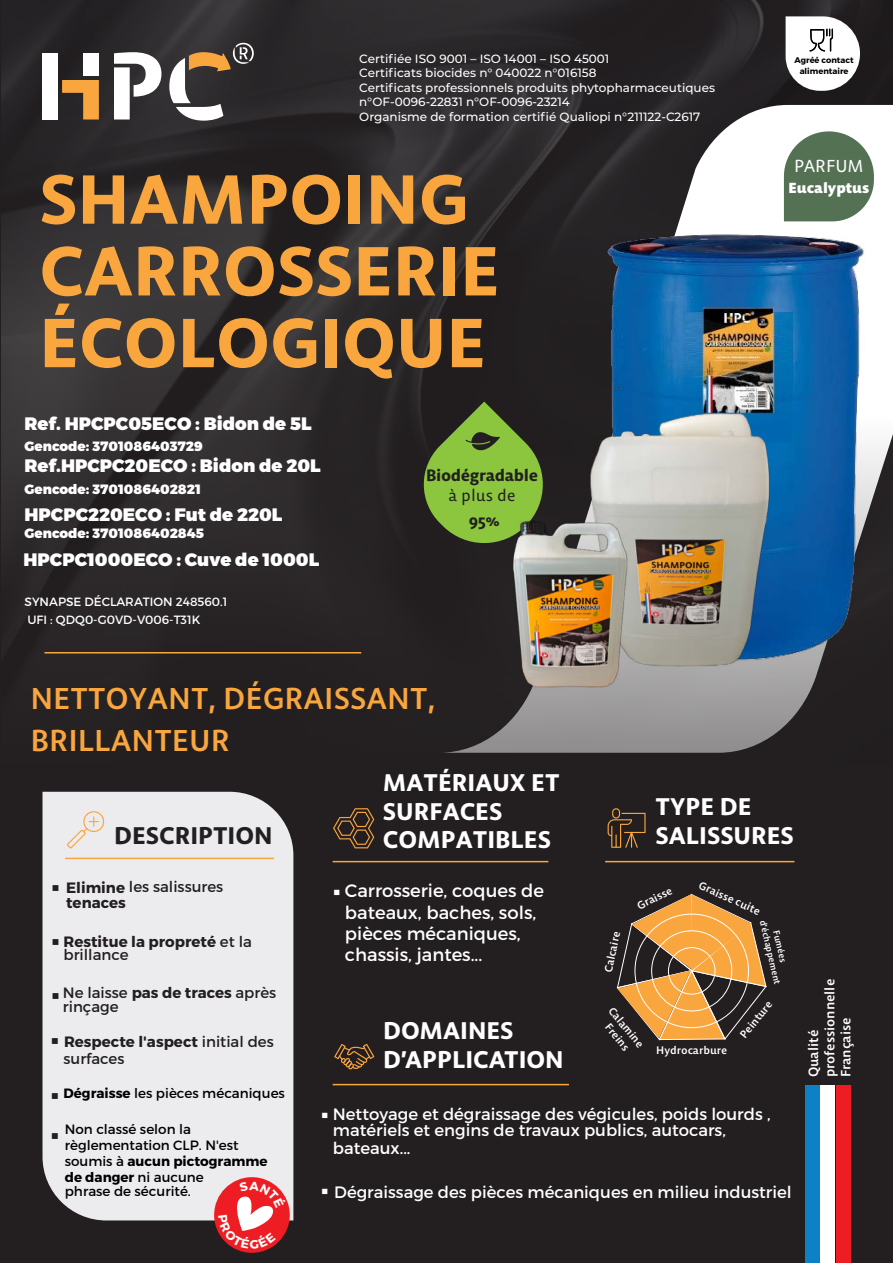
<style>
.page{position:relative;width:893px;height:1263px;background:#231f20}
.page>*{position:absolute;margin:0;border:0;box-sizing:border-box;transform-origin:0 0}
.t1{font:700 69px/71.7px "Bespoke Sans";color:#faa63f}
.t2{font:500 30px/41.8px "Bespoke Sans";color:#faa63f}
.t3{font:700 24px/28.8px "Bespoke Sans";color:#fff}
.t4{font:700 24px "Bespoke Sans";color:#231f20}
.t5{font:900 18px "Montserrat";color:#fff}
.t6{font:18px/21.3px "Montserrat";color:#fff}
.t7{font:17.25px "Bespoke Sans";letter-spacing:-.005em;color:#fff}
.t8{font:16.5px/15.6px "Montserrat";color:#fff}
.t9{font:700 16.2px "Bespoke Sans";letter-spacing:-.02em;color:#231f20}
.t10{font:16.2px "Bespoke Sans";color:#231f20}
.t11{font:15px/14px "Montserrat";color:#231f20}
.t12{font:700 15px/15.3px "Montserrat";color:#231f20}
.t13{font:500 15px "Montserrat";color:#231f20}
.t14{font:800 14.55px "Bespoke Sans";color:#fff}
.t15{font:13.5px/16px "Montserrat";color:#000}
.t16{font:900 13.5px "Montserrat";color:#fff}
.t17{font:500 13.35px/16px "Bespoke Sans";color:#fff}
.t18{font:500 12px/14.4px "Montserrat";color:#fff}
.t19{font:12px/18.1px "Montserrat";color:#fff}
.t20{font:500 10.8px/13px "Bespoke Sans";color:#fff;text-align:center}
.t21{font:500 9px "Bespoke Sans";color:#fff}
.t22{font:700 8.25px/11.6px "Montserrat";color:#000;text-align:center}
.s1{font-weight:500}
.s2{font-weight:400}
.s3{font-weight:700}
.s4{font-weight:500;font-size:15px;color:#231f20}
.s5{font-weight:500;font-size:13.5px}
</style>
<div class="page">
<img style="left:2px;top:0;width:838px;height:654px">
<div style="left:43px;top:53px;width:15px;height:66px;background:#fff"></div>
<svg style="left:62px;top:80px;width:37px;height:39px"></svg>
<div style="left:83px;top:53px;width:16px;height:23px;background:#fff"></div>
<svg style="left:114px;top:52px;width:47px;height:67px"></svg>
<svg style="left:169px;top:43px;width:85px;height:78px"></svg>
<div style="left:805px;top:1085px;width:15px;height:178px;background:#0c81c5"></div>
<div style="left:820px;top:1085px;width:15px;height:178px;background:#fff"></div>
<div style="left:836px;top:1085px;width:14px;height:178px;background:#ee1d23"></div>
<hr style="left:44px;top:652px;width:317px;height:1px;background:#faa63f">
<div style="left:43px;top:792px;width:250px;height:428px;background:#ececee"></div>
<hr style="left:65px;top:858px;width:209px;height:1px;background:#faa63f">
<hr style="left:333px;top:1084px;width:236px;height:1px;background:#faa63f">
<hr style="left:333px;top:861px;width:215px;height:1px;background:#faa63f">
<hr style="left:605px;top:861px;width:189px;height:1px;background:#faa63f">
<svg style="left:67px;top:810px;width:38px;height:38px"></svg>
<svg style="left:334px;top:1044px;width:40px;height:25px"></svg>
<svg style="left:333px;top:808px;width:41px;height:40px"></svg>
<svg style="left:608px;top:808px;width:38px;height:40px"></svg>
<svg style="left:439px;top:105px;width:454px;height:648px"></svg>
<svg style="left:786px;top:16px;width:74px;height:75px;background:#d3d2d2"></svg>
<svg style="left:616px;top:894px;width:151px;height:147px"></svg>
<div style="left:668px;top:947px;width:47px;height:47px;border:1px solid #fff;border-radius:50%"></div>
<div style="left:651px;top:930px;width:81px;height:81px;border:1px solid #fff;border-radius:50%"></div>
<img style="left:593px;top:223px;width:284px;height:439px">
<svg style="left:418px;top:402px;width:130px;height:147px"></svg>
<svg style="left:784px;top:131px;width:90px;height:90px;background:#6e866e"></svg>
<svg style="left:214px;top:1177px;width:76px;height:76px"></svg>
<img style="left:575px;top:388px;width:215px;height:315px">
<img style="left:505px;top:509px;width:131px;height:188px">
<svg style="left:218px;top:1181px;width:68px;height:68px;background:#e64c50"></svg>
<p class="t18" style="left:359px;top:52px;width:357px">Certifiée ISO 9001 – ISO 14001 – ISO 45001<br>Certificats biocides n° 040022 n°016158<br>Certificats professionnels produits phytopharmaceutiques n°OF-0096-22831 n°OF-0096-23214<br>Organisme de formation certifié Qualiopi n°211122-C2617</p>
<h1 class="t1" style="left:39px;top:163px;width:462px">SHAMPOING<br>CARROSSERIE<br>ÉCOLOGIQUE</h1>
<h3 class="t5" style="left:25px;top:412px;width:289px">Ref. HPCPC05ECO : Bidon de 5L</h3>
<p class="t16" style="left:25px;top:438px;width:180px">Gencode: 3701086403729</p>
<h3 class="t5" style="left:25px;top:455px;width:298px">Ref.HPCPC20ECO : Bidon de 20L</h3>
<p class="t16" style="left:25px;top:481px;width:178px">Gencode: 3701086402821</p>
<h3 class="t5" style="left:25px;top:503px;width:259px">HPCPC220ECO : Fut de 220L</h3>
<p class="t16" style="left:25px;top:525px;width:181px">Gencode: 3701086402845</p>
<h3 class="t5" style="left:24px;top:548px;width:297px">HPCPC1000ECO : Cuve de 1000L</h3>
<p class="t19" style="left:25px;top:593px;width:204px">SYNAPSE DÉCLARATION 248560.1<br>UFI : QDQ0-G0VD-V006-T31K</p>
<h3 class="t9" style="left:426px;top:466px;width:113px">Biodégradable</h3>
<h3 class="t10" style="left:448px;top:488px;width:69px">à plus de</h3>
<h3 class="t9" style="left:469px;top:510px;width:32px">95%</h3>
<h2 class="t2" style="left:30px;top:678px;width:406px">NETTOYANT, DÉGRAISSANT,<br>BRILLANTEUR</h2>
<p class="t22" style="left:794px;top:54px;width:61px">Agréé contact alimentaire</p>
<h3 class="t7" style="left:794px;top:156px;width:71px">PARFUM</h3>
<p class="t14" style="left:789px;top:182px;width:82px">Eucalyptus</p>
<h3 class="t4" style="left:114px;top:821px;width:160px">DESCRIPTION</h3>
<p class="t12" style="left:66px;top:879px;width:159px;text-indent:-15px"><span class="s1">■</span> Elimine <span class="s2">les salissures </span>tenaces</p>
<p class="t12" style="left:63px;top:935px;width:190px;line-height:13.4px;text-indent:-12px"><span class="s1">■</span> Restitue la propreté <span class="s2">et la brillance</span></p>
<p class="t11" style="left:63px;top:985px;width:215px;text-indent:-12px"><span class="s1">■</span> Ne laisse <span class="s3">pas de traces</span> après rinçage</p>
<p class="t11" style="left:63px;top:1033px;width:212px;line-height:17.1px;text-indent:-13px"><span class="s1">■</span> <span class="s3">Respecte l'aspect</span> initial des surfaces</p>
<p class="t13" style="left:51px;top:1088px;width:10px">■</p>
<p class="t15" style="left:63px;top:1085px;width:223px"><span class="s3">Dégraisse</span> les pièces mécaniques</p>
<p class="t15" style="left:65px;top:1121px;width:204px;text-indent:-14px"><span class="s4">■</span> Non classé selon la règlementation CLP. N'est soumis à <span class="s3">aucun pictogramme de danger</span> ni aucune</p>
<p class="t15" style="left:65px;top:1183px;width:128px">phrase de sécurité.</p>
<h3 class="t3" style="left:383px;top:768px;width:178px">MATÉRIAUX ET<br>SURFACES<br>COMPATIBLES</h3>
<h3 class="t6" style="left:345px;top:880px;width:201px;text-indent:-12px"><span class="s5">■</span> Carrosserie, coques de bateaux, baches, sols, pièces mécaniques, chassis, jantes...</h3>
<h3 class="t3" style="left:383px;top:1016px;width:182px">DOMAINES<br>D’APPLICATION</h3>
<h3 class="t3" style="left:656px;top:792px;width:140px">TYPE DE<br>SALISSURES</h3>
<p class="t20" style="left:635px;top:901px;width:39px;rotate:-27deg">Graisse</p>
<p class="t20" style="left:702px;top:879px;width:67px;rotate:24deg">Graisse cuite</p>
<p class="t20" style="left:602px;top:971px;width:43px;rotate:-78deg">Calcaire</p>
<p class="t21" style="left:768px;top:919px;width:68px;rotate:77deg">d'échappement</p>
<p class="t21" style="left:782px;top:929px;width:34px;rotate:77deg">Fumées</p>
<p class="t20" style="left:616px;top:1004px;width:50px;rotate:51deg">Calamine<br>Freins</p>
<p class="t20" style="left:656px;top:1044px;width:73px">Hydrocarbure</p>
<p class="t20" style="left:737px;top:1032px;width:46px;rotate:-51deg">Peinture</p>
<h3 class="t8" style="left:333px;top:1106px;width:439px;text-indent:-12px"><span class="s5">■</span> Nettoyage et dégraissage des végicules, poids lourds , matériels et engins de travaux publics, autocars,</h3>
<h3 class="t8" style="left:333px;top:1141px;width:79px">bateaux...</h3>
<h3 class="t8" style="left:321px;top:1185px;width:472px"><sup>■</sup> Dégraissage des pièces mécaniques en milieu industriel</h3>
<p class="t17" style="left:805px;top:1077px;width:100px;rotate:-90deg">Qualité professionnelle<br>Française</p>
</div>
